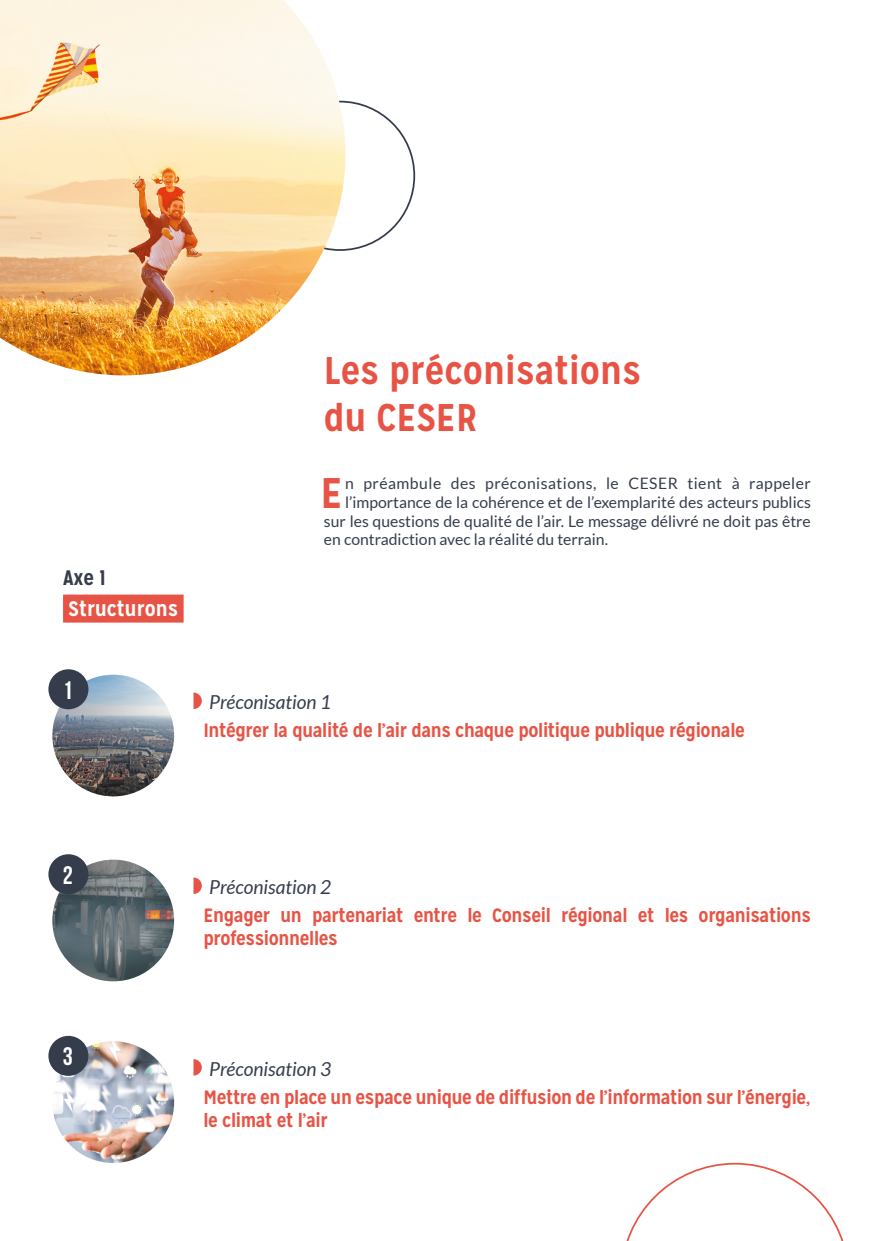
<style>
.page{position:relative;width:874px;height:1241px;background:#fff}
.page>*{position:absolute;margin:0;border:0;box-sizing:border-box;transform-origin:0 0}
.t1{font:700 42.7px "Mission Gothic";color:#e75445}
.t2{font:700 38.5px/46.2px "Mission Gothic";color:#e75445}
.t3{font:700 25.2px "Bebas Neue";color:#fff}
.t4{font:700 21px "Mission Gothic";color:#fff}
.t5{font:700 21px "Mission Gothic";color:#353d4d}
.t6{font:700 19.25px/23.1px "Mission Gothic";letter-spacing:-.02em;color:#e75445}
.t7{font:italic 19.25px "Lato";color:#353d4d}
.t8{font:15.75px "Lato";color:#353d4d}
.t9{font:15.75px "Lato";letter-spacing:.03em;color:#353d4d}
</style>
<div class="page">
<svg style="left:627px;top:1162px;width:216px;height:78px"></svg>
<img style="left:0;top:0;width:345px;height:375px">
<div style="left:63px;top:594px;width:120px;height:28px;background:#e75445"></div>
<svg style="left:193px;top:692px;width:9px;height:17px"></svg>
<svg style="left:193px;top:877px;width:9px;height:16px"></svg>
<svg style="left:193px;top:1059px;width:9px;height:16px"></svg>
<img style="left:52px;top:674px;width:122px;height:122px;border-radius:61px">
<img style="left:52px;top:859px;width:122px;height:122px;border-radius:61px">
<img style="left:52px;top:1041px;width:122px;height:121px;border-radius:61px">
<div style="left:48px;top:669px;width:40px;height:40px;background:#353d4d;border-radius:50%"></div>
<div style="left:48px;top:854px;width:40px;height:40px;background:#353d4d;border-radius:50%"></div>
<div style="left:48px;top:1035px;width:40px;height:40px;background:#353d4d;border-radius:50%"></div>
<p class="t5" style="left:63px;top:565px;width:44px">Axe 1</p>
<p class="t4" style="left:68px;top:595px;width:111px">Structurons</p>
<h3 class="t3" style="left:63px;top:676px;width:12px">1</h3>
<h2 class="t2" style="left:324px;top:348px;width:318px">Les préconisations du CESER</h2>
<h1 class="t1" style="left:320px;top:466px;width:24px">E</h1>
<p class="t9" style="left:345px;top:474px;width:467px">n préambule des préconisations, le CESER tient à rappeler</p>
<p class="t8" style="left:345px;top:493px;width:467px">l’importance de la cohérence et de l’exemplarité des acteurs publics</p>
<p class="t8" style="left:324px;top:512px;width:488px">sur les questions de qualité de l’air. Le message délivré ne doit pas être</p>
<p class="t8" style="left:324px;top:531px;width:285px">en contradiction avec la réalité du terrain.</p>
<p class="t7" style="left:209px;top:691px;width:124px">Préconisation 1</p>
<p class="t6" style="left:203px;top:718px;width:542px">Intégrer la qualité de l’air dans chaque politique publique régionale</p>
<h3 class="t3" style="left:63px;top:861px;width:12px">2</h3>
<h3 class="t3" style="left:63px;top:1042px;width:12px">3</h3>
<p class="t7" style="left:209px;top:876px;width:124px">Préconisation 2</p>
<p class="t6" style="left:203px;top:903px;width:608px">Engager un partenariat entre le Conseil régional et les organisations professionnelles</p>
<p class="t7" style="left:209px;top:1057px;width:124px">Préconisation 3</p>
<p class="t6" style="left:203px;top:1085px;width:608px">Mettre en place un espace unique de diffusion de l’information sur l’énergie, le climat et l’air</p>
</div>
